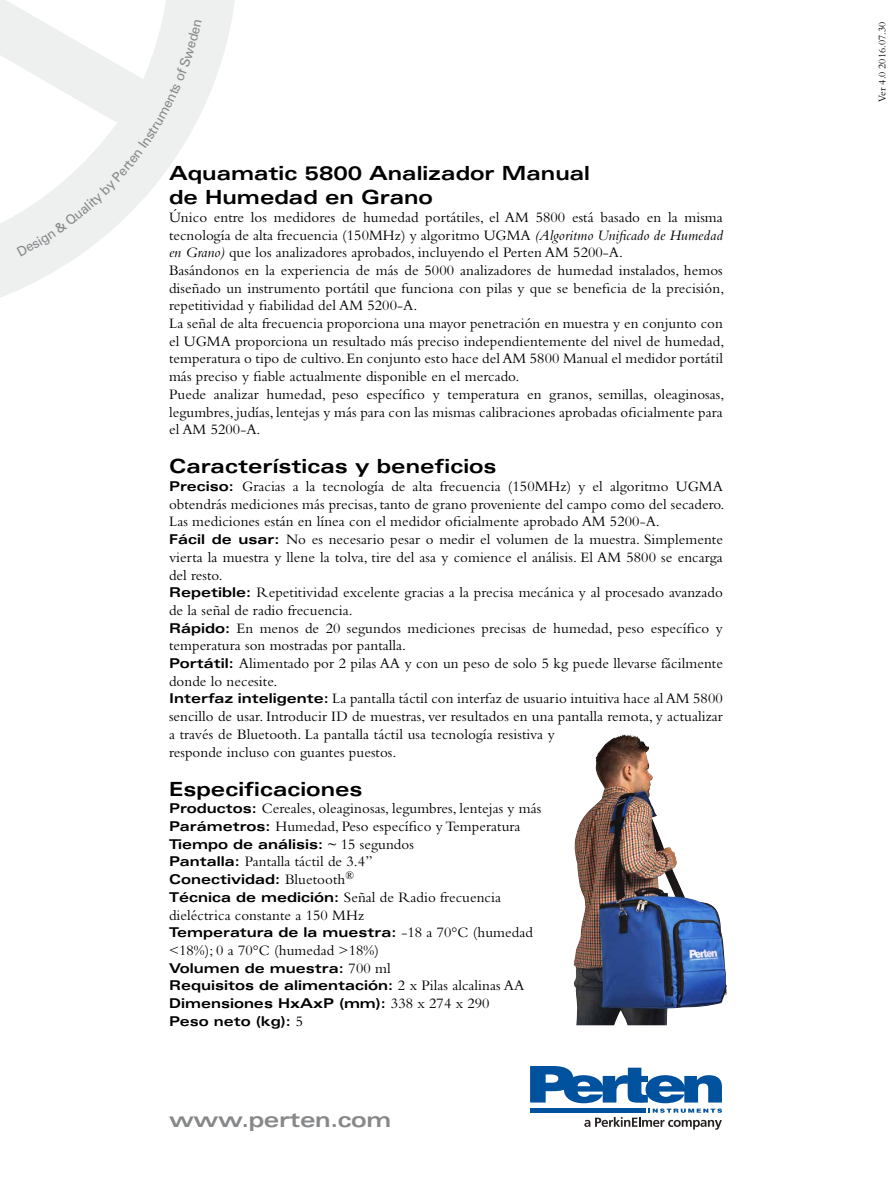
<style>
.page{position:relative;width:893px;height:1191px;background:#fff}
.page>*{position:absolute;margin:0;border:0;box-sizing:border-box;transform-origin:0 0}
.t1{font:700 expanded 21px "Univers";letter-spacing:-.02em;color:#87888a}
.t2{font:700 expanded 19.5px/24px "Univers";color:#000}
.t3{font:15px/17.7px "Bembo";letter-spacing:.005em;color:#000}
.t4{font:700 expanded 13.5px/17.7px "Univers";color:#000}
.t5{font:10.5px "Bembo";color:#000}
.s1{font-style:italic}
.s2{font-family:"Univers";font-weight:700;font-stretch:expanded;font-size:13.5px}
.s3{font-family:"Bembo";font-weight:400;font-stretch:normal;font-size:15px}
</style>
<div class="page">
<svg style="left:0;top:0;width:235px;height:297px"></svg>
<svg style="left:530px;top:1066px;width:192px;height:63px"></svg>
<img style="left:573px;top:734px;width:154px;height:291px">
<svg style="left:17px;top:19px;width:185px;height:237px"></svg>
<h2 class="t2" style="left:169px;top:161px;width:422px">Aquamatic 5800 Analizador Manual de Humedad en Grano</h2>
<p class="t3" style="left:169px;top:208px;width:557px">Único entre los medidores de humedad portátiles, el AM 5800 está basado en la misma tecnología de alta frecuencia (150MHz) y algoritmo UGMA <span class="s1">(Algoritmo Unificado de Humedad en Grano)</span> que los analizadores aprobados, incluyendo el Perten AM 5200-A.<br>Basándonos en la experiencia de más de 5000 analizadores de humedad instalados, hemos diseñado un instrumento portátil que funciona con pilas y que se beneficia de la precisión, repetitividad y fiabilidad del AM 5200-A.<br>La señal de alta frecuencia proporciona una mayor penetración en muestra y en conjunto con el UGMA proporciona un resultado más preciso independientemente del nivel de humedad, temperatura o tipo de cultivo. En conjunto esto hace del AM 5800 Manual el medidor portátil más preciso y fiable actualmente disponible en el mercado.<br>Puede analizar humedad, peso específico y temperatura en granos, semillas, oleaginosas, legumbres, judías, lentejas y más para con las mismas calibraciones aprobadas oficialmente para el AM 5200-A.</p>
<h2 class="t2" style="left:169px;top:454px;width:329px">Características y beneficios</h2>
<p class="t3" style="left:169px;top:477px;width:557px"><span class="s2">Preciso:</span> Gracias a la tecnología de alta frecuencia (150MHz) y el algoritmo UGMA obtendrás mediciones más precisas, tanto de grano proveniente del campo como del secadero.<br>Las mediciones están en línea con el medidor oficialmente aprobado AM 5200-A.<br><span class="s2">Fácil de usar:</span> No es necesario pesar o medir el volumen de la muestra. Simplemente vierta la muestra y llene la tolva, tire del asa y comience el análisis. El AM 5800 se encarga del resto.<br><span class="s2">Repetible:</span> Repetitividad excelente gracias a la precisa mecánica y al procesado avanzado de la señal de radio frecuencia.<br><span class="s2">Rápido:</span> En menos de 20 segundos mediciones precisas de humedad, peso específico y temperatura son mostradas por pantalla.<br><span class="s2">Portátil:</span> Alimentado por 2 pilas AA y con un peso de solo 5 kg puede llevarse fácilmente donde lo necesite.<br><span class="s2">Interfaz inteligente:</span> La pantalla táctil con interfaz de usuario intuitiva hace al AM 5800 sencillo de usar. Introducir ID de muestras, ver resultados en una pantalla remota, y actualizar a través de Bluetooth. La pantalla táctil usa tecnología resistiva y<br>responde incluso con guantes puestos.</p>
<h2 class="t2" style="left:169px;top:776px;width:195px">Especificaciones</h2>
<p class="t3" style="left:169px;top:799px;width:374px"><span class="s2">Productos:</span> Cereales, oleaginosas, legumbres, lentejas y más<br><span class="s2">Parámetros:</span> Humedad, Peso específico y Temperatura</p>
<p class="t4" style="left:169px;top:835px;width:246px">Tiempo de análisis: <span class="s3">~ 15 segundos</span></p>
<p class="t3" style="left:169px;top:852px;width:205px"><span class="s2">Pantalla:</span> Pantalla táctil de 3.4”</p>
<p class="t4" style="left:169px;top:870px;width:186px">Conectividad: <span class="s3">Bluetooth</span><sup>®</sup></p>
<p class="t3" style="left:169px;top:888px;width:333px"><span class="s2">Técnica de medición:</span> Señal de Radio frecuencia dieléctrica constante a 150 MHz</p>
<p class="t4" style="left:169px;top:923px;width:365px">Temperatura de la muestra: <span class="s3">-18 a 70°C (humedad</span></p>
<p class="t3" style="left:169px;top:941px;width:211px">&lt;18%); 0 a 70°C (humedad &gt;18%)</p>
<p class="t4" style="left:169px;top:959px;width:357px">Volumen de muestra: <span class="s3">700 ml<br></span>Requisitos de alimentación: <span class="s3">2 x Pilas alcalinas AA<br></span>Dimensiones HxAxP (mm): <span class="s3">338 x 274 x 290<br></span>Peso neto (kg): <span class="s3">5</span></p>
<h1 class="t1" style="left:169px;top:1107px;width:224px">www.perten.com</h1>
<p class="t5" style="left:876px;top:102px;width:81px;rotate:-90deg">Ver 4.0 2016.07.30</p>
</div>
